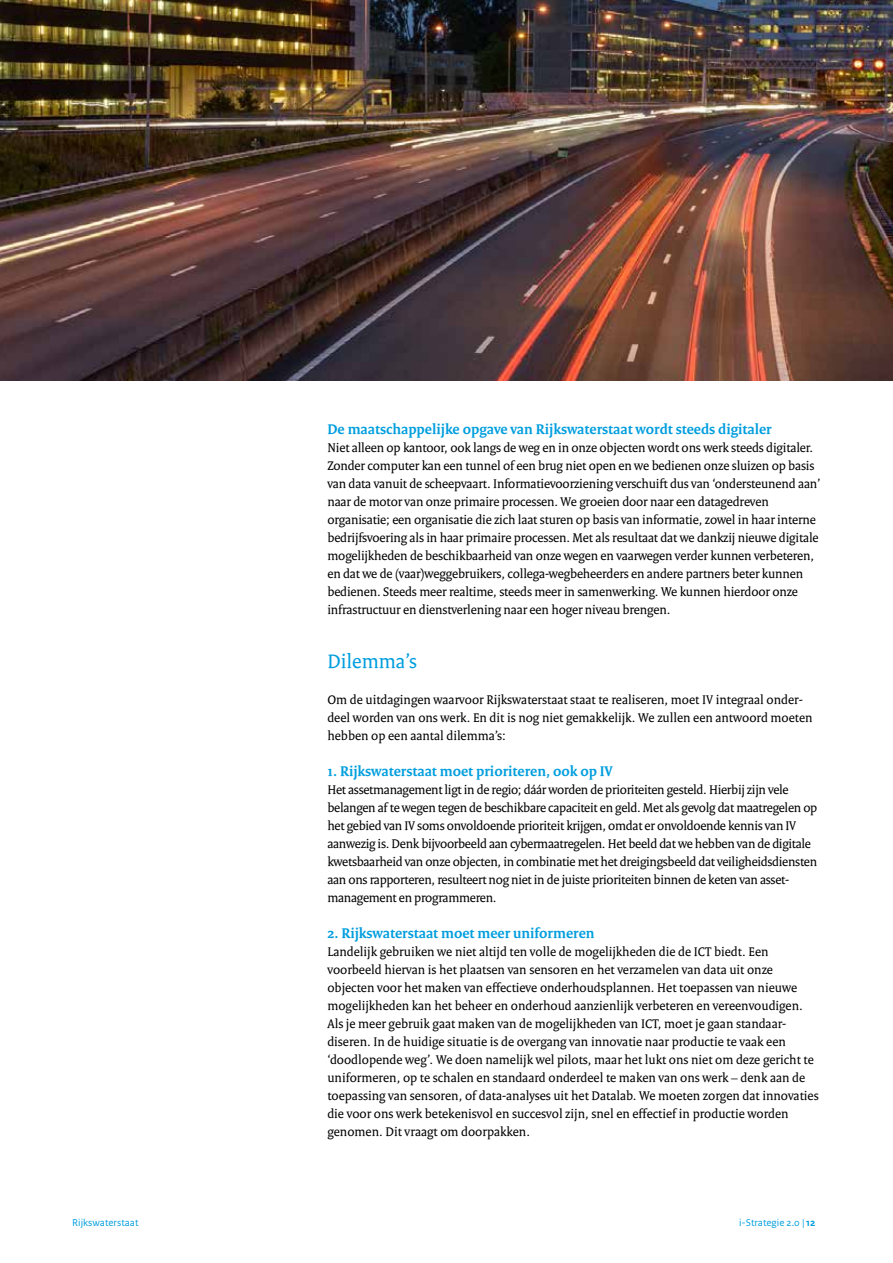
<style>
.page{position:relative;width:893px;height:1263px;background:#fff}
.page>*{position:absolute;margin:0;border:0;box-sizing:border-box;transform-origin:0 0}
.t1{font:21px "Rijksoverheid Serif";color:#009ede}
.t2{font:700 15px "Rijksoverheid Serif";color:#009ede}
.t3{font:13.5px/18px "Rijksoverheid Serif";letter-spacing:-.01em;color:#000}
.t4{font:10.5px "Rijksoverheid Sans Text";color:#009ede}
.s1{font-weight:700}
</style>
<div class="page">
<img style="left:0;top:0;width:893px;height:381px">
<p class="t4" style="left:72px;top:1216px;width:68px">Rijkswaterstaat</p>
<p class="t2" style="left:327px;top:420px;width:446px">De maatschappelijke opgave van Rijkswaterstaat wordt steeds digitaler</p>
<p class="t3" style="left:327px;top:438px;width:495px">Niet alleen op kantoor, ook langs de weg en in onze objecten wordt ons werk steeds digitaler.<br>Zonder computer kan een tunnel of een brug niet open en we bedienen onze sluizen op basis van data vanuit de scheepvaart. Informatievoorziening verschuift dus van ‘ondersteunend aan’ naar de motor van onze primaire processen. We groeien door naar een datagedreven organisatie; een organisatie die zich laat sturen op basis van informatie, zowel in haar interne bedrijfsvoering als in haar primaire processen. Met als resultaat dat we dankzij nieuwe digitale mogelijkheden de beschikbaarheid van onze wegen en vaarwegen verder kunnen verbeteren, en dat we de (vaar)weggebruikers, collega-wegbeheerders en andere partners beter kunnen bedienen. Steeds meer realtime, steeds meer in samenwerking. We kunnen hierdoor onze infrastructuur en dienstverlening naar een hoger niveau brengen.</p>
<h1 class="t1" style="left:327px;top:649px;width:91px">Dilemma’s</h1>
<p class="t3" style="left:327px;top:690px;width:487px">Om de uitdagingen waarvoor Rijkswaterstaat staat te realiseren, moet IV integraal onder&shy;deel worden van ons werk. En dit is nog niet gemakkelijk. We zullen een antwoord moeten hebben op een aantal dilemma’s:</p>
<p class="t2" style="left:327px;top:762px;width:287px">1. Rijkswaterstaat moet prioriteren, ook op IV</p>
<p class="t3" style="left:327px;top:780px;width:491px">Het assetmanagement ligt in de regio; dáár worden de prioriteiten gesteld. Hierbij zijn vele belangen af te wegen tegen de beschikbare capaciteit en geld. Met als gevolg dat maatregelen op het gebied van IV soms onvoldoende prioriteit krijgen, omdat er onvoldoende kennis van IV aanwezig is. Denk bijvoorbeeld aan cybermaatregelen. Het beeld dat we hebben van de digitale kwetsbaarheid van onze objecten, in combinatie met het dreigingsbeeld dat veiligheidsdiensten aan ons rapporteren, resulteert nog niet in de juiste prioriteiten binnen de keten van asset&shy;management en programmeren.</p>
<p class="t2" style="left:327px;top:924px;width:269px">2. Rijkswaterstaat moet meer uniformeren</p>
<p class="t3" style="left:327px;top:942px;width:493px">Landelijk gebruiken we niet altijd ten volle de mogelijkheden die de ICT biedt. Een voorbeeld hiervan is het plaatsen van sensoren en het verzamelen van data uit onze objecten voor het maken van effectieve onderhoudsplannen. Het toepassen van nieuwe mogelijkheden kan het beheer en onderhoud aanzienlijk verbeteren en vereenvoudigen.<br>Als je meer gebruik gaat maken van de mogelijkheden van ICT, moet je gaan standaar&shy;diseren. In de huidige situatie is de overgang van innovatie naar productie te vaak een ‘doodlopende weg’. We doen namelijk wel pilots, maar het lukt ons niet om deze gericht te uniformeren, op te schalen en standaard onderdeel te maken van ons werk – denk aan de toepassing van sensoren, of data-analyses uit het Datalab. We moeten zorgen dat innovaties die voor ons werk betekenisvol en succesvol zijn, snel en effectief in productie worden genomen. Dit vraagt om doorpakken.</p>
<p class="t4" style="left:739px;top:1216px;width:78px">i-Strategie 2.0 | <span class="s1">12</span></p>
</div>
